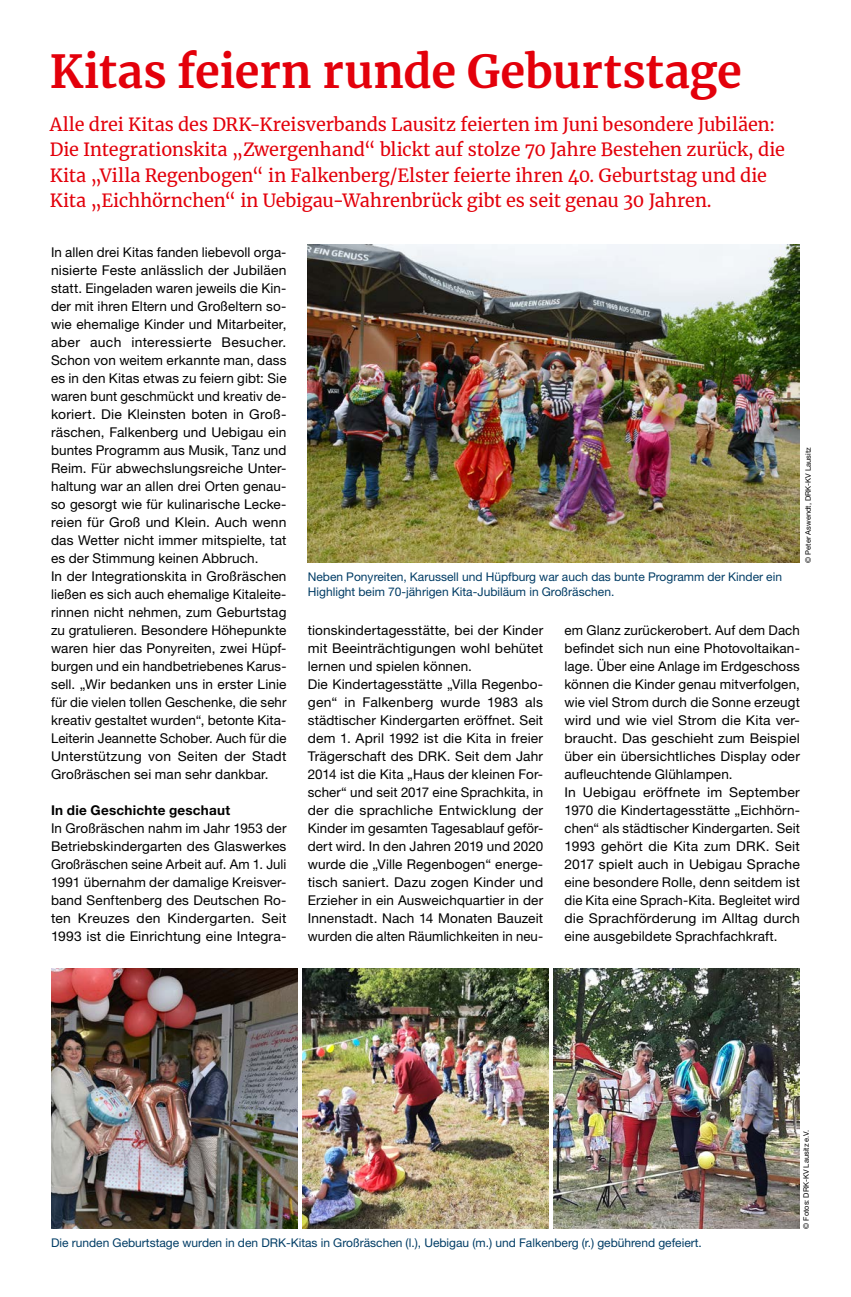
<style>
.page{position:relative;width:851px;height:1297px;background:#fff}
.page>*{position:absolute;margin:0;border:0;box-sizing:border-box;transform-origin:0 0}
.MGB_Headline{font:700 45px "Merriweather";color:#e3000b}
.MGB_Subline{font:18px/25.5px "Merriweather";letter-spacing:-.005em;color:#e3000b}
.MGB_Copy{font:13.5px/18px "Helvetica Neue LT Pro";letter-spacing:.01em;color:#000;text-align:justify}
.MGB_Copy_bold{font:700 13.5px "Helvetica Neue LT Pro";letter-spacing:.02em;color:#000}
.MGB_BU{font:12px/15px "Helvetica Neue LT Pro";color:#003c65}
.MGB_Fotocredits{font:7.5px "Helvetica Neue LT Pro";color:#000}
</style>
<div class="page">
<img style="left:553px;top:969px;width:246px;height:260px">
<img style="left:302px;top:969px;width:247px;height:260px">
<img style="left:51px;top:969px;width:247px;height:260px">
<img style="left:308px;top:245px;width:491px;height:318px">
<p class="MGB_Headline" style="left:50px;top:40px;width:693px">Kitas feiern runde Geburtstage</p>
<p class="MGB_Subline" style="left:50px;top:111px;width:736px">Alle drei Kitas des DRK-Kreisverbands Lausitz feierten im Juni besondere Jubiläen:<br>Die Integrationskita „Zwergenhand“ blickt auf stolze 70 Jahre Bestehen zurück, die Kita „Villa Regenbogen“ in Falkenberg/Elster feierte ihren 40. Geburtstag und die Kita „Eichhörnchen“ in Uebigau-Wahrenbrück gibt es seit genau 30 Jahren.</p>
<p class="MGB_Copy" style="left:51px;top:242px;width:237px">In allen drei Kitas fanden liebevoll orga&shy;nisierte Feste anlässlich der Jubiläen statt. Eingeladen waren jeweils die Kin&shy;der mit ihren Eltern und Großeltern so&shy;wie ehemalige Kinder und Mitarbeiter, aber auch interessierte Besucher.<br>Schon von weitem erkannte man, dass es in den Kitas etwas zu feiern gibt: Sie waren bunt geschmückt und kreativ de&shy;koriert. Die Kleinsten boten in Groß&shy;räschen, Falkenberg und Uebigau ein buntes Programm aus Musik, Tanz und Reim. Für abwechslungsreiche Unter&shy;haltung war an allen drei Orten genau&shy;so gesorgt wie für kulinarische Lecke&shy;reien für Groß und Klein. Auch wenn das Wetter nicht immer mitspielte, tat es der Stimmung keinen Abbruch.</p>
<p class="MGB_Copy" style="left:51px;top:566px;width:237px">In der Integrationskita in Großräschen ließen es sich auch ehemalige Kitaleite&shy;rinnen nicht nehmen, zum Geburtstag zu gratulieren. Besondere Höhepunkte waren hier das Ponyreiten, zwei Hüpf&shy;burgen und ein handbetriebenes Karus&shy;sell. „Wir bedanken uns in erster Linie für die vielen tollen Geschenke, die sehr kreativ gestaltet wurden“, betonte Kita-Leiterin Jeannette Schober. Auch für die Unterstützung von Seiten der Stadt Großräschen sei man sehr dankbar.</p>
<p class="MGB_Copy_bold" style="left:51px;top:801px;width:181px">In die Geschichte geschaut</p>
<p class="MGB_Copy" style="left:51px;top:818px;width:237px">In Großräschen nahm im Jahr 1953 der Betriebskindergarten des Glaswerkes Großräschen seine Arbeit auf. Am 1. Juli 1991 übernahm der damalige Kreisver&shy;band Senftenberg des Deutschen Ro&shy;ten Kreuzes den Kindergarten. Seit 1993 ist die Einrichtung eine Integra-</p>
<p class="MGB_Fotocredits" style="left:803px;top:563px;width:117px;rotate:-90deg">© Peter Aswendt, DRK-KV Lausitz</p>
<p class="MGB_BU" style="left:308px;top:568px;width:475px">Neben Ponyreiten, Karussell und Hüpfburg war auch das bunte Programm der Kinder ein<br>Highlight beim 70-jährigen Kita-Jubiläum in Großräschen.</p>
<p class="MGB_Copy" style="left:308px;top:620px;width:237px">tionskindertagesstätte, bei der Kinder mit Beeinträchtigungen wohl behütet lernen und spielen können.</p>
<p class="MGB_Copy" style="left:308px;top:674px;width:237px">Die Kindertagesstätte „Villa Regenbo&shy;gen“ in Falkenberg wurde 1983 als städtischer Kindergarten eröffnet. Seit dem 1. April 1992 ist die Kita in freier Trägerschaft des DRK. Seit dem Jahr 2014 ist die Kita „Haus der kleinen For&shy;scher“ und seit 2017 eine Sprachkita, in der die sprachliche Entwicklung der Kinder im gesamten Tagesablauf geför&shy;dert wird. In den Jahren 2019 und 2020 wurde die „Ville Regenbogen“ energe&shy;tisch saniert. Dazu zogen Kinder und Erzieher in ein Ausweichquartier in der Innenstadt. Nach 14 Monaten Bauzeit wurden die alten Räumlichkeiten in neu-</p>
<p class="MGB_Copy" style="left:564px;top:620px;width:237px">em Glanz zurückerobert. Auf dem Dach befindet sich nun eine Photovoltaikan&shy;lage. Über eine Anlage im Erdgeschoss können die Kinder genau mitverfolgen, wie viel Strom durch die Sonne erzeugt wird und wie viel Strom die Kita ver&shy;braucht. Das geschieht zum Beispiel über ein übersichtliches Display oder aufleuchtende Glühlampen.</p>
<p class="MGB_Copy" style="left:564px;top:782px;width:237px">In Uebigau eröffnete im September 1970 die Kindertagesstätte „Eichhörn&shy;chen“ als städtischer Kindergarten. Seit 1993 gehört die Kita zum DRK. Seit 2017 spielt auch in Uebigau Sprache eine besondere Rolle, denn seitdem ist die Kita eine Sprach-Kita. Begleitet wird die Sprachförderung im Alltag durch eine ausgebildete Sprachfachkraft.</p>
<p class="MGB_Fotocredits" style="left:801px;top:1229px;width:100px;rotate:-90deg">© Fotos: DRK-KV Lausitz e.V.</p>
<p class="MGB_BU" style="left:51px;top:1234px;width:652px">Die runden Geburtstage wurden in den DRK-Kitas in Großräschen (l.), Uebigau (m.) und Falkenberg (r.) gebührend gefeiert.</p>
</div>
